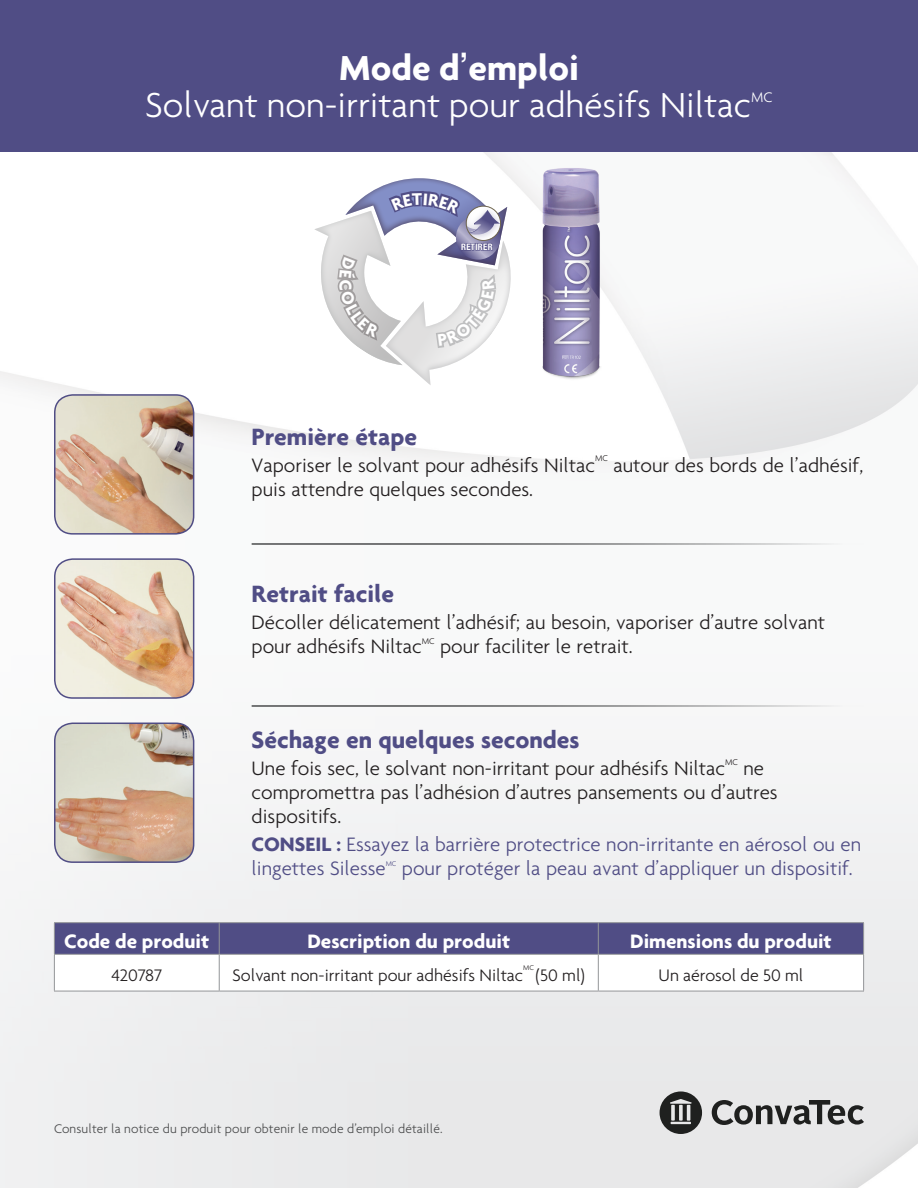
<style>
.page{position:relative;width:918px;height:1188px;background:#fff}
.page>*{position:absolute;margin:0;border:0;box-sizing:border-box;transform-origin:0 0}
.t1{font:300 37.5px "Agenda";color:#fff}
.t2{font:700 37.5px "Agenda";color:#fff}
.t3{font:700 25.5px "Agenda";color:#504d85}
.t4{font:300 21px/24px "Agenda";color:#231f20}
.t5{font:300 21px/24px "Agenda";color:#504d85}
.t6{font:700 21px "Agenda";color:#fff}
.t7{font:300 18px "Agenda";color:#231f20}
.t8{font:300 15px "Agenda";color:#fff}
.t9{font:300 13.5px "Agenda";letter-spacing:.01em;color:#4b4c4d}
.t10{font:700 condensed 9px "Helvetica Neue";color:#fff}
.t11{font:300 9px "Agenda";color:#231f20}
.t12{font:300 7.5px "Agenda";color:#231f20}
.t13{font:300 7.5px "Agenda";color:#504d85}
.s1{font-family:"Helvetica";font-stretch:condensed}
.s2{font-weight:700}
</style>
<div class="page">
<img style="left:0;top:151px;width:918px;height:1037px">
<div style="left:0;top:0;width:918px;height:151px;background:#504d85"></div>
<img style="left:55px;top:559px;width:139px;height:139px">
<div style="left:54px;top:558px;width:140px;height:141px;border:2px solid #504d85;border-radius:18px"></div>
<img style="left:55px;top:395px;width:139px;height:139px">
<div style="left:54px;top:394px;width:140px;height:141px;border:2px solid #504d85;border-radius:18px"></div>
<svg style="left:55px;top:923px;width:808px;height:68px"></svg>
<hr style="left:54px;top:923px;width:1px;height:31px;background:#939598">
<hr style="left:54px;top:922px;width:165px;height:1px;background:#939598">
<hr style="left:219px;top:923px;width:1px;height:31px;background:#939598">
<hr style="left:219px;top:922px;width:379px;height:1px;background:#939598">
<hr style="left:598px;top:923px;width:1px;height:31px;background:#939598">
<hr style="left:598px;top:922px;width:266px;height:1px;background:#939598">
<hr style="left:863px;top:923px;width:1px;height:31px;background:#939598">
<hr style="left:54px;top:955px;width:1px;height:36px;background:#939598">
<hr style="left:54px;top:954px;width:165px;height:1px;background:#939598">
<hr style="left:219px;top:955px;width:1px;height:36px;background:#939598">
<hr style="left:219px;top:954px;width:379px;height:1px;background:#939598">
<hr style="left:598px;top:955px;width:1px;height:36px;background:#939598">
<hr style="left:598px;top:954px;width:266px;height:1px;background:#939598">
<hr style="left:863px;top:955px;width:1px;height:36px;background:#939598">
<hr style="left:54px;top:991px;width:165px;height:1px;background:#939598">
<hr style="left:219px;top:991px;width:379px;height:1px;background:#939598">
<hr style="left:598px;top:991px;width:266px;height:1px;background:#939598">
<img style="left:55px;top:723px;width:139px;height:139px">
<div style="left:54px;top:723px;width:140px;height:140px;border:2px solid #504d85;border-radius:18px"></div>
<hr style="left:252px;top:543px;width:612px;height:2px;background:#4b4c4d">
<hr style="left:252px;top:705px;width:612px;height:2px;background:#4b4c4d">
<svg style="left:712px;top:1100px;width:152px;height:25px;background:#949595"></svg>
<svg style="left:660px;top:1091px;width:42px;height:43px;background:#696a6a"></svg>
<img style="left:532px;top:163px;width:82px;height:224px">
<svg style="left:314px;top:167px;width:208px;height:219px"></svg>
<p class="t2" style="left:339px;top:45px;width:242px">Mode d<span class="s1">’</span>emploi</p>
<p class="t1" style="left:146px;top:83px;width:607px">Solvant non-irritant pour adhésifs Niltac</p>
<p class="t8" style="left:751px;top:89px;width:23px">MC</p>
<p class="t10" style="left:461px;top:242px;width:33px;rotate:-1deg">RETIRER</p>
<p class="t3" style="left:252px;top:421px;width:167px">Première étape</p>
<p class="t4" style="left:252px;top:453px;width:345px">Vaporiser le solvant pour adhésifs Niltac</p>
<p class="t11" style="left:595px;top:453px;width:14px">MC</p>
<p class="t4" style="left:613px;top:453px;width:251px">autour des bords de l’adhésif,</p>
<p class="t4" style="left:252px;top:477px;width:283px">puis attendre quelques secondes.</p>
<p class="t3" style="left:252px;top:578px;width:144px">Retrait facile</p>
<p class="t4" style="left:252px;top:610px;width:575px">Décoller délicatement l’adhésif; au besoin, vaporiser d’autre solvant pour adhésifs Niltac</p>
<p class="t11" style="left:422px;top:636px;width:14px">MC</p>
<p class="t4" style="left:440px;top:634px;width:194px">pour faciliter le retrait.</p>
<p class="t3" style="left:252px;top:725px;width:330px">Séchage en quelques secondes</p>
<p class="t4" style="left:252px;top:756px;width:475px">Une fois sec, le solvant non-irritant pour adhésifs Niltac</p>
<p class="t11" style="left:725px;top:757px;width:14px">MC</p>
<p class="t4" style="left:252px;top:756px;width:528px;text-indent:492px">ne compromettra pas l’adhésion d’autres pansements ou d’autres dispositifs.</p>
<p class="t5" style="left:252px;top:832px;width:611px"><span class="s2">CONSEIL :</span> Essayez la barrière protectrice non-irritante en aérosol ou en lingettes Silesse</p>
<p class="t13" style="left:386px;top:859px;width:12px">MC</p>
<p class="t5" style="left:402px;top:856px;width:452px">pour protéger la peau avant d’appliquer un dispositif.</p>
<p class="t6" style="left:64px;top:929px;width:146px">Code de produit</p>
<p class="t6" style="left:307px;top:929px;width:204px">Description du produit</p>
<p class="t6" style="left:630px;top:929px;width:203px">Dimensions du produit</p>
<p class="t7" style="left:112px;top:965px;width:52px">420787</p>
<p class="t7" style="left:233px;top:965px;width:292px">Solvant non-irritant pour adhésifs Niltac</p>
<p class="t12" style="left:523px;top:964px;width:12px">MC</p>
<p class="t7" style="left:536px;top:965px;width:51px">(50 ml)</p>
<p class="t7" style="left:659px;top:965px;width:146px">Un aérosol de 50 ml</p>
<p class="t9" style="left:54px;top:1120px;width:390px">Consulter la notice du produit pour obtenir le mode d’emploi détaillé.</p>
</div>
